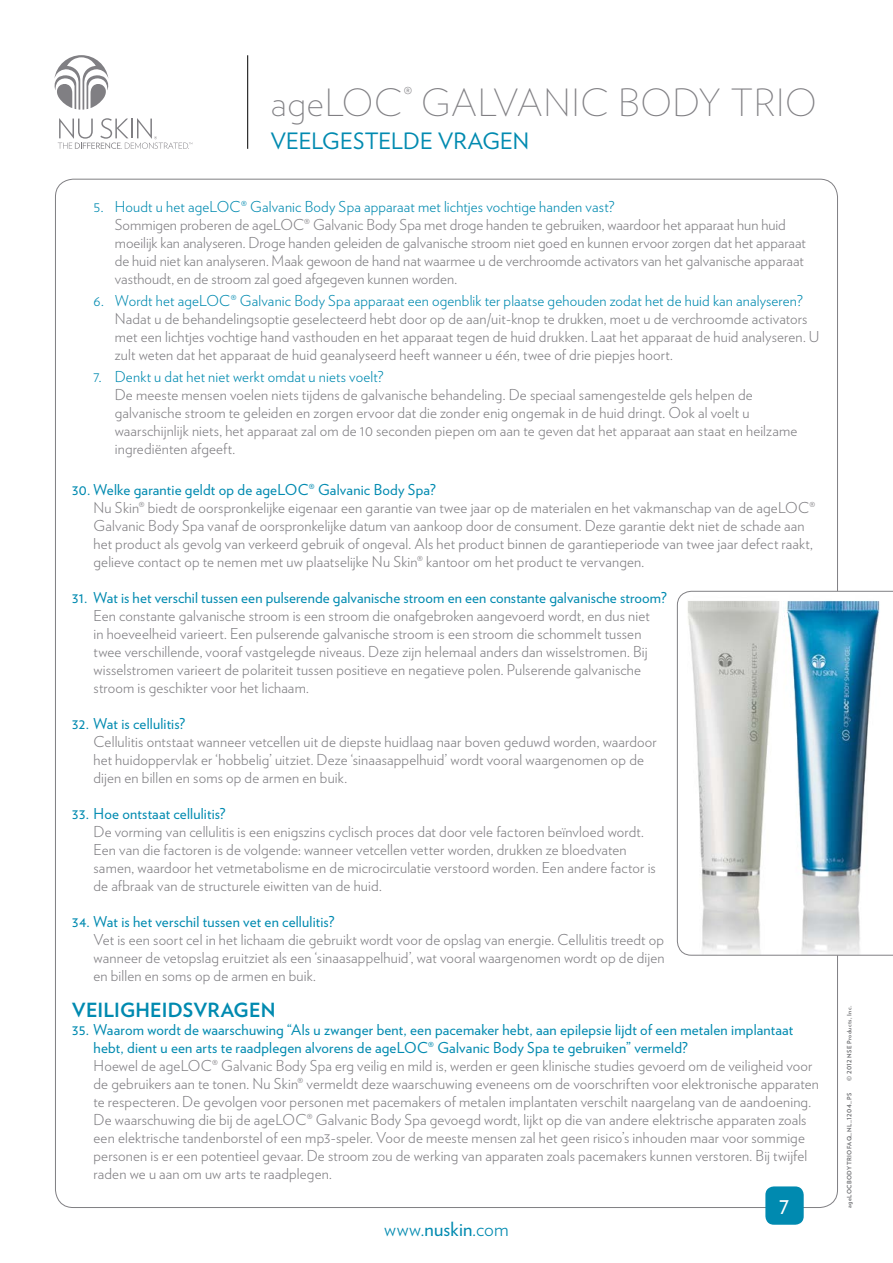
<style>
.page{position:relative;width:893px;height:1263px;background:#fff}
.page>*{position:absolute;margin:0;border:0;box-sizing:border-box;transform-origin:0 0}
.t1{font:200 37.5px "Verlag";letter-spacing:.01em;color:#807f83}
.t2{font:24px "Verlag";color:#fff}
.t3{font:22.5px "Verlag";letter-spacing:.005em;color:#008ab0}
.t4{font:700 19.5px "Verlag";letter-spacing:.01em;color:#008ab0}
.t5{font:300 19.5px "Verlag";letter-spacing:.02em;color:#008ab0}
.t6{font:300 15px/18px "Verlag";letter-spacing:.01em;color:#807f83}
.t7{font:15px/18px "Verlag";letter-spacing:.01em;color:#008ab0}
.t8{font:300 15px "Verlag";letter-spacing:.01em;color:#008ab0}
.t9{font:700 6px "Verlag";letter-spacing:.055em;color:#6d6e71}
.s1{font-weight:400}
</style>
<div class="page">
<svg style="left:58px;top:118px;width:134px;height:31px"></svg>
<svg style="left:54px;top:55px;width:55px;height:55px"></svg>
<hr style="left:247px;top:55px;width:1px;height:94px;background:#000">
<div style="left:765px;top:1186px;width:39px;height:39px;background:#008ab0;border-radius:9px"></div>
<svg style="left:677px;top:591px;width:216px;height:364px"></svg>
<h1 class="t1" style="left:271px;top:75px;width:543px">AGELOC<sup>®</sup> GALVANIC BODY TRIO</h1>
<h3 class="t3" style="left:271px;top:124px;width:260px">Veelgestelde vragen</h3>
<p class="t8" style="left:94px;top:195px;width:522px">5. Houdt u het ageLOC® Galvanic Body Spa apparaat met lichtjes vochtige handen vast?</p>
<p class="t6" style="left:115px;top:215px;width:693px">Sommigen proberen de ageLOC® Galvanic Body Spa met droge handen te gebruiken, waardoor het apparaat hun huid moeilijk kan analyseren. Droge handen geleiden de galvanische stroom niet goed en kunnen ervoor zorgen dat het apparaat de huid niet kan analyseren. Maak gewoon de hand nat waarmee u de verchroomde activators van het galvanische apparaat vasthoudt, en de stroom zal goed afgegeven kunnen worden.</p>
<p class="t8" style="left:94px;top:290px;width:711px">6. Wordt het ageLOC® Galvanic Body Spa apparaat een ogenblik ter plaatse gehouden zodat het de huid kan analyseren?</p>
<p class="t6" style="left:115px;top:309px;width:706px">Nadat u de behandelingsoptie geselecteerd hebt door op de aan/uit-knop te drukken, moet u de verchroomde activators met een lichtjes vochtige hand vasthouden en het apparaat tegen de huid drukken. Laat het apparaat de huid analyseren. U zult weten dat het apparaat de huid geanalyseerd heeft wanneer u één, twee of drie piepjes hoort.</p>
<p class="t8" style="left:94px;top:366px;width:291px">7. Denkt u dat het niet werkt omdat u niets voelt?</p>
<p class="t6" style="left:115px;top:385px;width:684px">De meeste mensen voelen niets tijdens de galvanische behandeling. De speciaal samengestelde gels helpen de galvanische stroom te geleiden en zorgen ervoor dat die zonder enig ongemak in de huid dringt. Ook al voelt u waarschijnlijk niets, het apparaat zal om de 10 seconden piepen om aan te geven dat het apparaat aan staat en heilzame ingrediënten afgeeft.</p>
<p class="t7" style="left:72px;top:479px;width:365px">30. Welke garantie geldt op de ageLOC® Galvanic Body Spa?</p>
<p class="t6" style="left:93px;top:497px;width:723px">Nu Skin® biedt de oorspronkelijke eigenaar een garantie van twee jaar op de materialen en het vakmanschap van de ageLOC® Galvanic Body Spa vanaf de oorspronkelijke datum van aankoop door de consument. Deze garantie dekt niet de schade aan het product als gevolg van verkeerd gebruik of ongeval. Als het product binnen de garantieperiode van twee jaar defect raakt, gelieve contact op te nemen met uw plaatselijke Nu Skin® kantoor om het product te vervangen.</p>
<p class="t7" style="left:72px;top:587px;width:596px">31. Wat is het verschil tussen een pulserende galvanische stroom en een constante galvanische stroom?</p>
<p class="t6" style="left:93px;top:605px;width:558px">Een constante galvanische stroom is een stroom die onafgebroken aangevoerd wordt, en dus niet in hoeveelheid varieert. Een pulserende galvanische stroom is een stroom die schommelt tussen twee verschillende, vooraf vastgelegde niveaus. Deze zijn helemaal anders dan wisselstromen. Bij wisselstromen varieert de polariteit tussen positieve en negatieve polen. Pulserende galvanische stroom is geschikter voor het lichaam.</p>
<p class="t7" style="left:72px;top:713px;width:115px">32. Wat is cellulitis?</p>
<p class="t6" style="left:93px;top:731px;width:565px">Cellulitis ontstaat wanneer vetcellen uit de diepste huidlaag naar boven geduwd worden, waardoor het huidoppervlak er ‘hobbelig’ uitziet. Deze ‘sinaasappelhuid’ wordt vooral waargenomen op de dijen en billen en soms op de armen en buik.</p>
<p class="t7" style="left:72px;top:803px;width:155px">33. Hoe ontstaat cellulitis?</p>
<p class="t6" style="left:93px;top:821px;width:564px">De vorming van cellulitis is een enigszins cyclisch proces dat door vele factoren beïnvloed wordt.<br>Een van die factoren is de volgende: wanneer vetcellen vetter worden, drukken ze bloedvaten samen, waardoor het vetmetabolisme en de microcirculatie verstoord worden. Een andere factor is de afbraak van de structurele eiwitten van de huid.</p>
<p class="t7" style="left:72px;top:911px;width:264px">34. Wat is het verschil tussen vet en cellulitis?</p>
<p class="t6" style="left:93px;top:929px;width:573px;text-align:justify">Vet is een soort cel in het lichaam die gebruikt wordt voor de opslag van energie. Cellulitis treedt op wanneer de vetopslag eruitziet als een ‘sinaasappelhuid’, wat vooral waargenomen wordt op de dijen en billen en soms op de armen en buik.</p>
<h3 class="t4" style="left:72px;top:994px;width:205px">VEILIGHEIDSVRAGEN</h3>
<p class="t7" style="left:94px;top:1019px;width:701px;text-indent:-21px">35. Waarom wordt de waarschuwing “Als u zwanger bent, een pacemaker hebt, aan epilepsie lijdt of een metalen implantaat hebt, dient u een arts te raadplegen alvorens de ageLOC® Galvanic Body Spa te gebruiken” vermeld?</p>
<p class="t6" style="left:94px;top:1055px;width:727px">Hoewel de ageLOC® Galvanic Body Spa erg veilig en mild is, werden er geen klinische studies gevoerd om de veiligheid voor de gebruikers aan te tonen. Nu Skin® vermeldt deze waarschuwing eveneens om de voorschriften voor elektronische apparaten te respecteren. De gevolgen voor personen met pacemakers of metalen implantaten verschilt naargelang van de aandoening.<br>De waarschuwing die bij de ageLOC® Galvanic Body Spa gevoegd wordt, lijkt op die van andere elektrische apparaten zoals een elektrische tandenborstel of een mp3-speler. Voor de meeste mensen zal het geen risico’s inhouden maar voor sommige personen is er een potentieel gevaar. De stroom zou de werking van apparaten zoals pacemakers kunnen verstoren. Bij twijfel raden we u aan om uw arts te raadplegen.</p>
<h3 class="t5" style="left:384px;top:1215px;width:126px">www.<span class="s1">nuskin</span>.com</h3>
<h2 class="t2" style="left:779px;top:1187px;width:12px">7</h2>
<p class="t9" style="left:845px;top:1081px;width:76px;rotate:-90deg">© 2012 NSE PRODUCTS, I NC.</p>
<p class="t9" style="left:845px;top:1208px;width:115px;rotate:-90deg">AGELOCBODYTRIOFAQ_NL_1204_PS</p>
</div>
